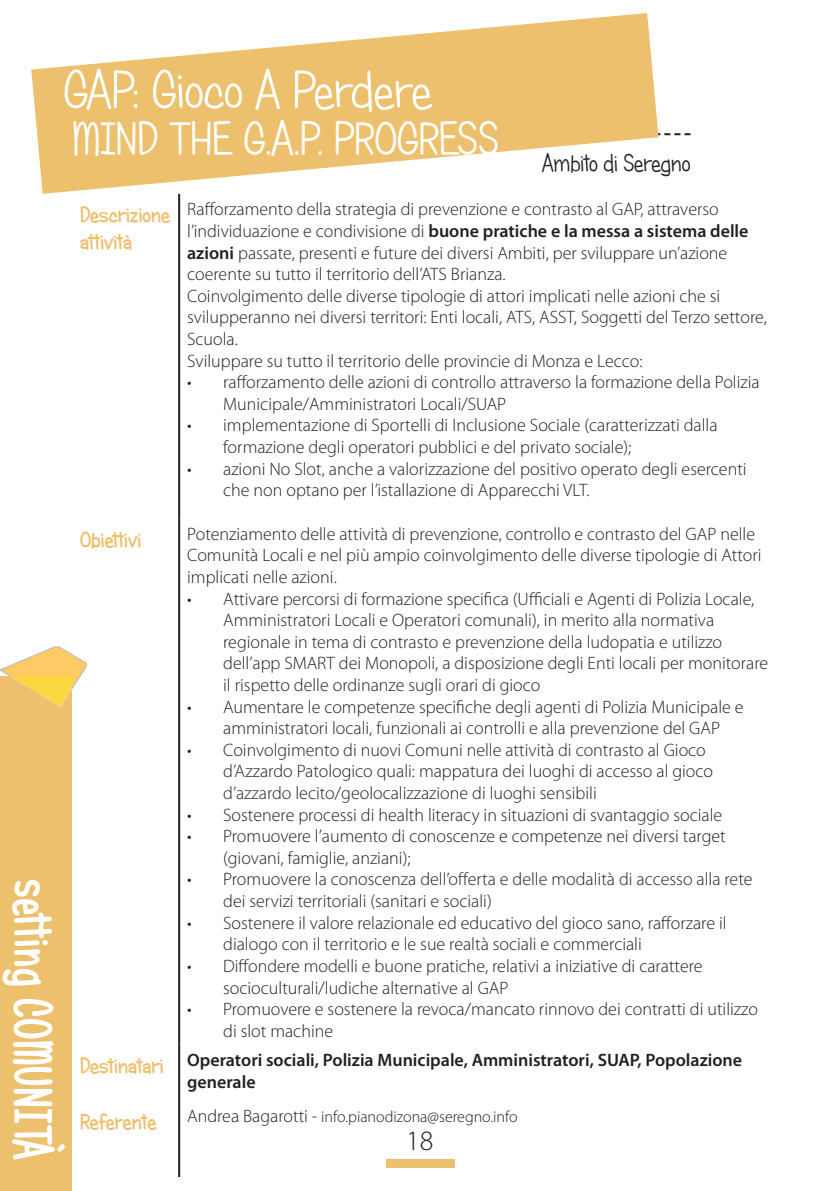
<style>
.page{position:relative;width:840px;height:1191px;background:#fff}
.page>*{position:absolute;margin:0;border:0;box-sizing:border-box;transform-origin:0 0}
.t1{font:700 54px "Candy Round BTN Cond";color:#fff}
.t2{font:52px "Candy Round BTN";color:#fff}
.t3{font:46px "Candy Round BTN";color:#fff}
.t4{font:300 28px "Myriad Pro";color:#231f20}
.t5{font:24px "Candy Round BTN";color:#231f20}
.t6{font:22px/26.4px "Candy Round BTN Bold";color:#edc06d}
.t7{font:300 18px/21.6px "Myriad Pro";color:#231f20}
.t8{font:600 18px/21.6px "Myriad Pro";color:#231f20}
.t9{font:300 16px "Myriad Pro";color:#231f20}
.s1{font-weight:600}
.s2{font-size:18px}
</style>
<div class="page">
<div style="left:0;top:677px;width:72px;height:514px;background:#edc06d"></div>
<div style="left:386px;top:1159px;width:68px;height:8px;background:#edc06d"></div>
<svg style="left:0;top:647px;width:87px;height:59px"></svg>
<hr style="left:178px;top:194px;width:2px;height:324px;background:#231f20">
<hr style="left:178px;top:518px;width:2px;height:526px;background:#231f20">
<hr style="left:178px;top:1044px;width:2px;height:57px;background:#231f20">
<hr style="left:178px;top:1101px;width:2px;height:76px;background:#231f20">
<svg style="left:658px;top:133px;width:32px;height:2px"></svg>
<svg style="left:31px;top:13px;width:627px;height:181px;fill:#edc06d"></svg>
<p class="t2" style="left:63px;top:59px;width:369px">GAP: Gioco A Perdere</p>
<p class="t3" style="left:72px;top:111px;width:428px">MIND THE G.A.P. PROGRESS</p>
<p class="t5" style="left:542px;top:149px;width:150px">Ambito di Seregno</p>
<h1 class="t1" style="left:65px;top:879px;width:283px;rotate:90deg">setting COMUNITÀ</h1>
<p class="t6" style="left:80px;top:201px;width:92px">Descrizione attività</p>
<p class="t7" style="left:187px;top:199px;width:562px">Rafforzamento della strategia di prevenzione e contrasto al GAP, attraverso l’individuazione e condivisione di <span class="s1">buone pratiche e la messa a sistema delle azioni</span> passate, presenti e future dei diversi Ambiti, per sviluppare un’azione coerente su tutto il territorio dell’ATS Brianza.</p>
<p class="t7" style="left:187px;top:285px;width:580px">Coinvolgimento delle diverse tipologie di attori implicati nelle azioni che si svilupperanno nei diversi territori: Enti locali, ATS, ASST, Soggetti del Terzo settore,<br>Scuola.</p>
<p class="t7" style="left:187px;top:350px;width:456px">Sviluppare su tutto il territorio delle provincie di Monza e Lecco:</p>
<p class="t7" style="left:223px;top:372px;width:537px;text-indent:-36px">• rafforzamento delle azioni di controllo attraverso la formazione della Polizia<br>Municipale/Amministratori Locali/SUAP</p>
<p class="t7" style="left:223px;top:415px;width:495px;text-indent:-36px">• implementazione di Sportelli di Inclusione Sociale (caratterizzati dalla formazione degli operatori pubblici e del privato sociale);</p>
<p class="t7" style="left:223px;top:458px;width:524px;text-indent:-36px">• azioni No Slot, anche a valorizzazione del positivo operato degli esercenti che non optano per l’istallazione di Apparecchi VLT.</p>
<p class="t6" style="left:80px;top:526px;width:63px">Obiettivi</p>
<p class="t7" style="left:187px;top:523px;width:575px">Potenziamento delle attività di prevenzione, controllo e contrasto del GAP nelle<br>Comunità Locali e nel più ampio coinvolgimento delle diverse tipologie di Attori implicati nelle azioni.</p>
<p class="t7" style="left:223px;top:588px;width:546px;text-indent:-36px">• Attivare percorsi di formazione specifica (Ufficiali e Agenti di Polizia Locale, Amministratori Locali e Operatori comunali), in merito alla normativa regionale in tema di contrasto e prevenzione della ludopatia e utilizzo dell’app SMART dei Monopoli, a disposizione degli Enti locali per monitorare il rispetto delle ordinanze sugli orari di gioco</p>
<p class="t7" style="left:223px;top:696px;width:521px;text-indent:-36px">• Aumentare le competenze specifiche degli agenti di Polizia Municipale e amministratori locali, funzionali ai controlli e alla prevenzione del GAP</p>
<p class="t7" style="left:223px;top:739px;width:491px;text-indent:-36px">• Coinvolgimento di nuovi Comuni nelle attività di contrasto al Gioco d’Azzardo Patologico quali: mappatura dei luoghi di accesso al gioco d’azzardo lecito/geolocalizzazione di luoghi sensibili</p>
<p class="t7" style="left:187px;top:804px;width:536px">• Sostenere processi di health literacy in situazioni di svantaggio sociale</p>
<p class="t7" style="left:223px;top:825px;width:504px;text-indent:-36px">• Promuovere l’aumento di conoscenze e competenze nei diversi target (giovani, famiglie, anziani);</p>
<p class="t7" style="left:223px;top:869px;width:530px;text-indent:-36px">• Promuovere la conoscenza dell’offerta e delle modalità di accesso alla rete dei servizi territoriali (sanitari e sociali)</p>
<p class="t7" style="left:223px;top:912px;width:504px;text-indent:-36px">• Sostenere il valore relazionale ed educativo del gioco sano, rafforzare il dialogo con il territorio e le sue realtà sociali e commerciali</p>
<p class="t7" style="left:223px;top:955px;width:480px;text-indent:-36px">• Diffondere modelli e buone pratiche, relativi a iniziative di carattere socioculturali/ludiche alternative al GAP</p>
<p class="t7" style="left:223px;top:998px;width:536px;text-indent:-36px">• Promuovere e sostenere la revoca/mancato rinnovo dei contratti di utilizzo di slot machine</p>
<p class="t6" style="left:80px;top:1052px;width:85px">Destinatari</p>
<p class="t8" style="left:187px;top:1049px;width:556px">Operatori sociali, Polizia Municipale, Amministratori, SUAP, Popolazione generale</p>
<p class="t6" style="left:80px;top:1108px;width:78px">Referente</p>
<p class="t9" style="left:187px;top:1108px;width:332px"><span class="s2">Andrea Bagarotti -</span> info.pianodizona@seregno.info</p>
<h3 class="t4" style="left:406px;top:1125px;width:29px">18</h3>
</div>
